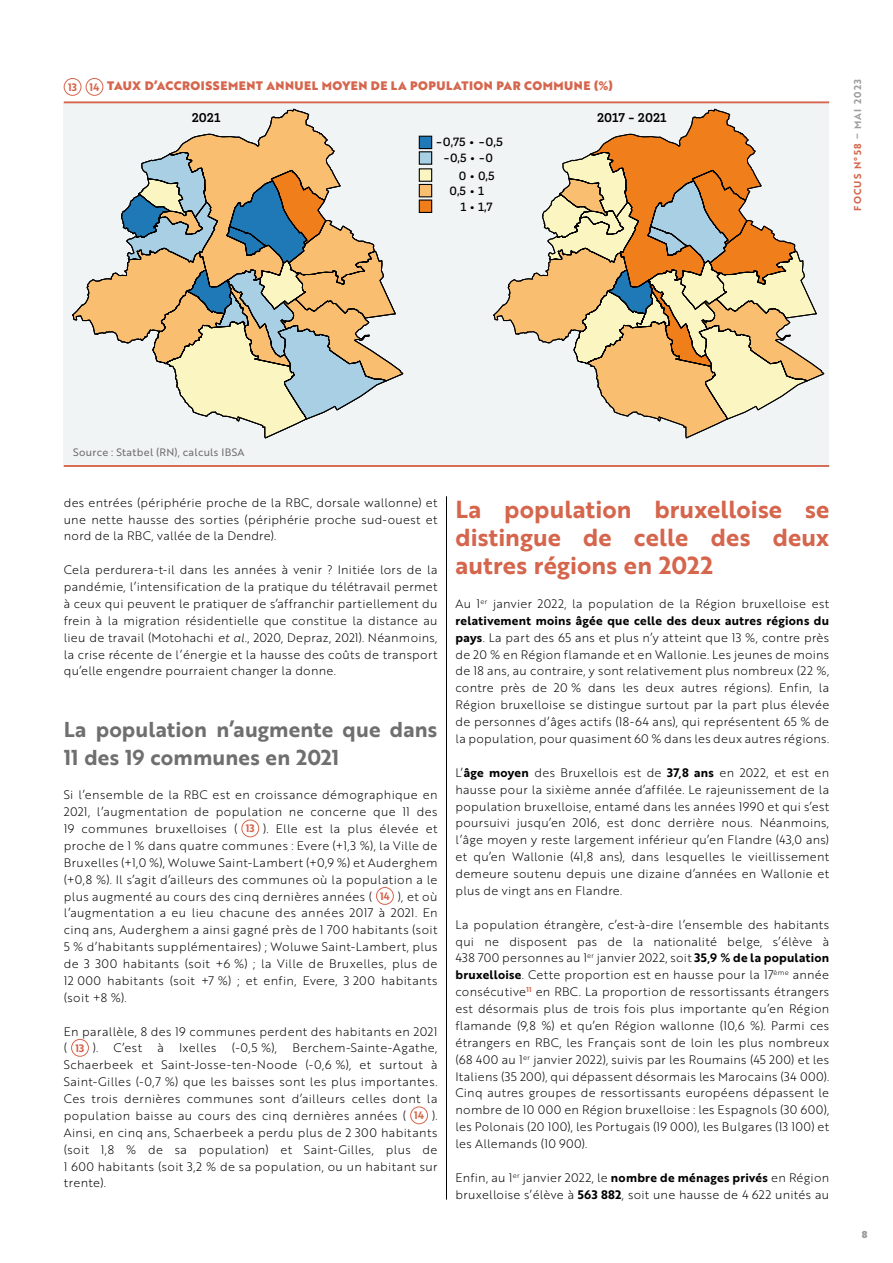
<style>
.page{position:relative;width:893px;height:1263px;background:#fff}
.page>*{position:absolute;margin:0;border:0;box-sizing:border-box;transform-origin:0 0}
.Bodytext{font:24px/28.2px "Brother 1816 Bold";letter-spacing:.005em;color:#d5664d;text-align:justify}
.Bodytext-2{font:21px/28.2px "Brother 1816 Bold";letter-spacing:.005em;color:#706f6f}
.t1{font:700 13.05px "Brix Slab";letter-spacing:.005em;color:#000}
.t2{font:500 12.3px/16.5px "Brix Slab";color:#000;text-align:center;scale:1.06 1}
.t3{font:500 12.3px/15px "Brix Slab";color:#000}
.Bodytext-3{font:12px/16.8px "Brother 1816 Light";letter-spacing:.03em;color:#000;text-align:justify}
.ListePuce_1{font:12px "Brother 1816 Black";letter-spacing:.045em;color:#d5664d}
.Légende{font:10.5px "Brother 1816 Regular";letter-spacing:.03em;color:#706f6f}
.t4{font:10.5px "Brother 1816 Bold";letter-spacing:-.01em;color:#d5664d}
.t5{font:9.75px "Brother 1816 Bold";letter-spacing:.12em;color:#d5664d}
.t6{font:9.75px "Brother 1816 Black";color:#9d9d9c}
.s1{color:#9d9d9c}
.s2{font-family:"Brother 1816 Light Italic"}
.s3{font-family:"Brother 1816 Bold"}
</style>
<div class="page">
<div style="left:64px;top:102px;width:765px;height:364px;background:#f1f4f4"></div>
<hr style="left:64px;top:101px;width:765px;height:2px;background:#d5664d">
<hr style="left:64px;top:465px;width:765px;height:2px;background:#d5664d">
<div style="left:241px;top:820px;width:18px;height:17px;border:1px solid #d5664d;border-radius:50%"></div>
<div style="left:376px;top:887px;width:18px;height:18px;border:1px solid #d5664d;border-radius:50%"></div>
<div style="left:71px;top:1039px;width:18px;height:18px;border:1px solid #d5664d;border-radius:50%"></div>
<div style="left:410px;top:1106px;width:18px;height:18px;border:1px solid #d5664d;border-radius:50%"></div>
<div style="left:64px;top:78px;width:17px;height:18px;border:1px solid #d5664d;border-radius:50%"></div>
<div style="left:86px;top:78px;width:17px;height:18px;border:1px solid #d5664d;border-radius:50%"></div>
<svg style="left:72px;top:108px;width:332px;height:331px"></svg>
<svg style="left:493px;top:108px;width:332px;height:331px"></svg>
<div style="left:419px;top:136px;width:13px;height:13px;background:#1e79b6;border:1px solid #000"></div>
<div style="left:419px;top:151px;width:13px;height:14px;background:#a8cfe3;border:1px solid #000"></div>
<div style="left:419px;top:168px;width:13px;height:14px;background:#fbf6c1;border:1px solid #000"></div>
<div style="left:419px;top:184px;width:13px;height:13px;background:#fabe70;border:1px solid #000"></div>
<div style="left:419px;top:200px;width:13px;height:13px;background:#f07e1a;border:1px solid #000"></div>
<hr style="left:446px;top:496px;width:1px;height:703px;background:#000">
<p class="t4" style="left:68px;top:79px;width:10px">13</p>
<p class="t4" style="left:90px;top:79px;width:11px">14</p>
<p class="ListePuce_1" style="left:107px;top:77px;width:508px">TAUX D’ACCROISSEMENT ANNUEL MOYEN DE LA POPULATION PAR COMMUNE (%)</p>
<p class="t1" style="left:192px;top:109px;width:30px">2021</p>
<p class="t1" style="left:597px;top:109px;width:71px">2017 - 2021</p>
<p class="t2" style="left:435px;top:133px;width:65px">-0,75 • -0,5 -0,5 • -0</p>
<p class="t3" style="left:450px;top:168px;width:47px;text-indent:9px">0 • 0,5<br>0,5 • 1</p>
<p class="t3" style="left:460px;top:199px;width:33px">1 • 1,7</p>
<p class="t5" style="left:850px;top:211px;width:133px;rotate:-90deg">FOCUS N°58 <span class="s1">– MAI 2023</span></p>
<p class="Légende" style="left:73px;top:444px;width:173px">Source : Statbel (RN), calculs IBSA</p>
<p class="Bodytext-3" style="left:64px;top:493px;width:375px">des entrées (périphérie proche de la RBC, dorsale wallonne) et une nette hausse des sorties (périphérie proche sud-ouest et nord de la RBC, vallée de la Dendre).</p>
<p class="Bodytext-3" style="left:64px;top:561px;width:375px">Cela perdurera-t-il dans les années à venir ? Initiée lors de la pandémie, l’intensification de la pratique du télétravail permet à ceux qui peuvent le pratiquer de s’affranchir partiellement du frein à la migration résidentielle que constitue la distance au lieu de travail (Motohachi <span class="s2">et al.</span>, 2020, Depraz, 2021). Néanmoins, la crise récente de l’énergie et la hausse des coûts de transport qu’elle engendre pourraient changer la donne.</p>
<p class="Bodytext-2" style="left:64px;top:715px;width:375px">La population n’augmente que dans<br>11 des 19 communes en 2021</p>
<p class="Bodytext-3" style="left:64px;top:786px;width:375px">Si l’ensemble de la RBC est en croissance démographique en 2021, l’augmentation de population ne concerne que 11 des 19 communes bruxelloises (</p>
<p class="Bodytext-3" style="left:64px;top:820px;width:375px;text-indent:199px">). Elle est la plus élevée et proche de 1 % dans quatre communes : Evere (+1,3 %), la Ville de Bruxelles (+1,0 %), Woluwe Saint-Lambert (+0,9 %) et Auderghem (+0,8 %). Il s’agit d’ailleurs des communes où la population a le plus augmenté au cours des cinq dernières années (</p>
<p class="t4" style="left:246px;top:820px;width:10px">13</p>
<p class="Bodytext-3" style="left:64px;top:887px;width:375px;text-indent:334px">), et où l’augmentation a eu lieu chacune des années 2017 à 2021. En cinq ans, Auderghem a ainsi gagné près de 1 700 habitants (soit 5 % d’habitants supplémentaires) ; Woluwe Saint-Lambert, plus de 3 300 habitants (soit +6 %) ; la Ville de Bruxelles, plus de 12 000 habitants (soit +7 %) ; et enfin, Evere, 3 200 habitants (soit +8 %).</p>
<p class="Bodytext-3" style="left:64px;top:1022px;width:375px">En parallèle, 8 des 19 communes perdent des habitants en 2021 (</p>
<p class="t4" style="left:380px;top:888px;width:11px">14</p>
<p class="t4" style="left:76px;top:1040px;width:10px">13</p>
<p class="Bodytext-3" style="left:93px;top:1039px;width:7px">).</p>
<p class="Bodytext-3" style="left:114px;top:1039px;width:30px">C’est</p>
<p class="Bodytext-3" style="left:157px;top:1039px;width:8px">à</p>
<p class="Bodytext-3" style="left:179px;top:1039px;width:39px">Ixelles</p>
<p class="Bodytext-3" style="left:232px;top:1039px;width:47px">(-0,5 %),</p>
<p class="Bodytext-3" style="left:64px;top:1039px;width:375px;text-indent:229px">Berchem-Sainte-Agathe, Schaerbeek et Saint-Josse-ten-Noode (-0,6 %), et surtout à Saint-Gilles (-0,7 %) que les baisses sont les plus importantes.<br>Ces trois dernières communes sont d’ailleurs celles dont la population baisse au cours des cinq dernières années (</p>
<p class="Bodytext-3" style="left:64px;top:1107px;width:375px;text-indent:368px">).<br>Ainsi, en cinq ans, Schaerbeek a perdu plus de 2 300 habitants (soit 1,8 % de sa population) et Saint-Gilles, plus de 1 600 habitants (soit 3,2 % de sa population, ou un habitant sur trente).</p>
<p class="t4" style="left:414px;top:1107px;width:11px">14</p>
<p class="Bodytext" style="left:455px;top:494px;width:375px">La population bruxelloise se distingue de celle des deux autres régions en 2022</p>
<p class="Bodytext-3" style="left:455px;top:595px;width:375px">Au 1<sup>er</sup> janvier 2022, la population de la Région bruxelloise est <span class="s3">relativement moins âgée que celle des deux autres régions du pays</span>. La part des 65 ans et plus n’y atteint que 13 %, contre près de 20 % en Région flamande et en Wallonie. Les jeunes de moins de 18 ans, au contraire, y sont relativement plus nombreux (22 %, contre près de 20 % dans les deux autres régions). Enfin, la Région bruxelloise se distingue surtout par la part plus élevée de personnes d’âges actifs (18-64 ans), qui représentent 65 % de la population, pour quasiment 60 % dans les deux autres régions.</p>
<p class="Bodytext-3" style="left:455px;top:763px;width:375px">L’<span class="s3">âge moyen</span> des Bruxellois est de <span class="s3">37,8 ans</span> en 2022, et est en hausse pour la sixième année d’affilée. Le rajeunissement de la population bruxelloise, entamé dans les années 1990 et qui s’est poursuivi jusqu’en 2016, est donc derrière nous. Néanmoins, l’âge moyen y reste largement inférieur qu’en Flandre (43,0 ans) et qu’en Wallonie (41,8 ans), dans lesquelles le vieillissement demeure soutenu depuis une dizaine d’années en Wallonie et plus de vingt ans en Flandre.</p>
<p class="Bodytext-3" style="left:455px;top:915px;width:375px">La population étrangère, c’est-à-dire l’ensemble des habitants qui ne disposent pas de la nationalité belge, s’élève à 438 700 personnes au 1<sup>er</sup> janvier 2022, soit <span class="s3">35,9 % de la population bruxelloise</span>. Cette proportion est en hausse pour la 17<sup>ème</sup> année consécutive<sup>11</sup> en RBC. La proportion de ressortissants étrangers est désormais plus de trois fois plus importante qu’en Région flamande (9,8 %) et qu’en Région wallonne (10,6 %). Parmi ces étrangers en RBC, les Français sont de loin les plus nombreux (68 400 au 1<sup>er</sup> janvier 2022), suivis par les Roumains (45 200) et les Italiens (35 200), qui dépassent désormais les Marocains (34 000).<br>Cinq autres groupes de ressortissants européens dépassent le nombre de 10 000 en Région bruxelloise : les Espagnols (30 600), les Polonais (20 100), les Portugais (19 000), les Bulgares (13 100) et les Allemands (10 900).</p>
<p class="Bodytext-3" style="left:455px;top:1168px;width:375px">Enfin, au 1<sup>er</sup> janvier 2022, le <span class="s3">nombre de ménages privés</span> en Région bruxelloise s’élève à <span class="s3">563 882</span>, soit une hausse de 4 622 unités au</p>
<p class="t6" style="left:862px;top:1227px;width:7px">8</p>
</div>
